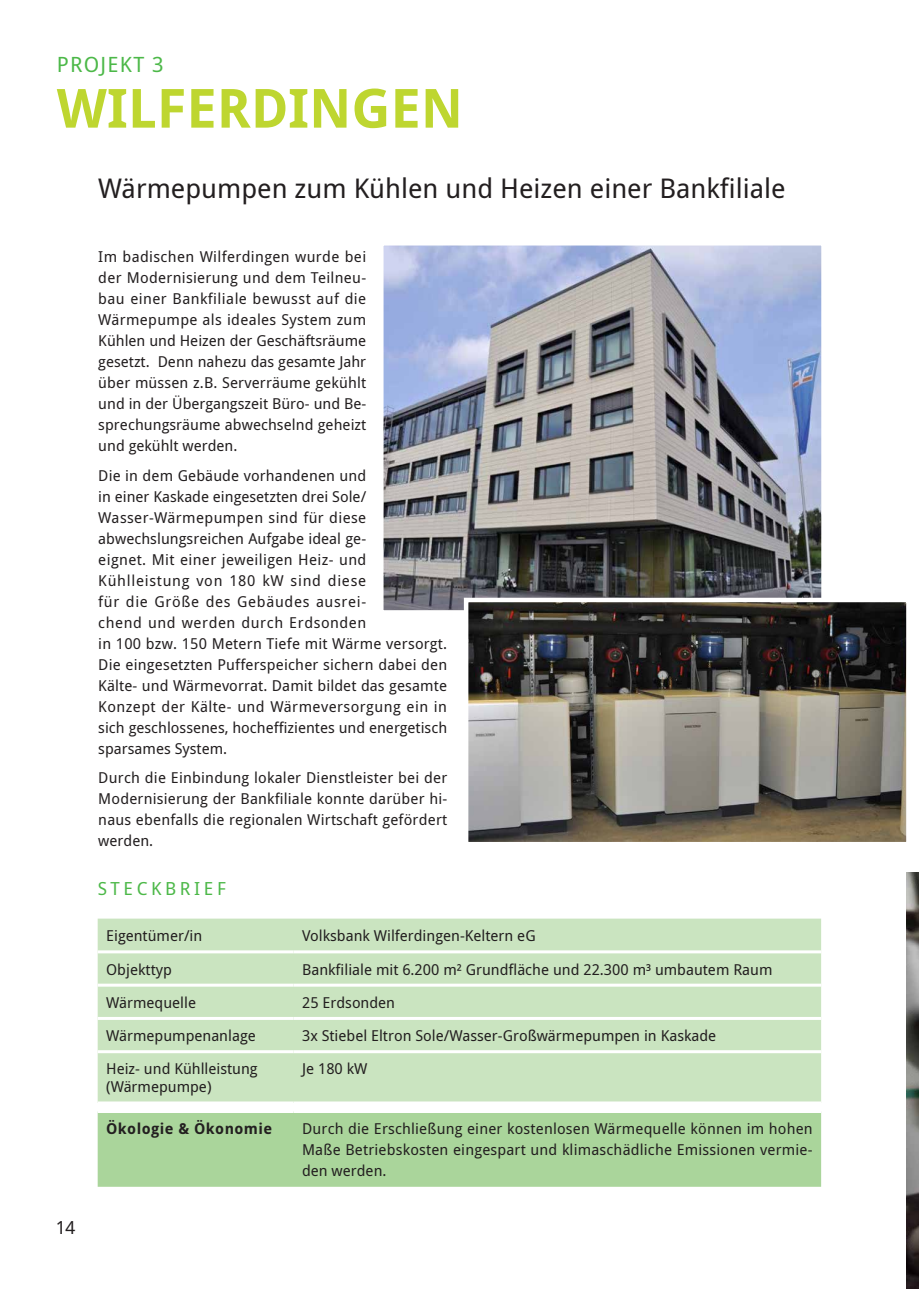
<style>
.page{position:relative;width:919px;height:1289px;background:#fff}
.page>*{position:absolute;margin:0;border:0;box-sizing:border-box;transform-origin:0 0}
.ZÜ{font:700 54px "Droid Sans";color:#bed630}
.head{font:27px "Droid Sans";color:#231f20}
.ZÜ-2{font:21px "Droid Sans";letter-spacing:.06em;color:#4cb848}
.t1{font:18px "Droid Sans";letter-spacing:.2em;color:#4cb848}
.ZÜ-3{font:18px "Droid Sans";color:#231f20}
.COPY{font:15px/21px "Droid Sans";letter-spacing:.005em;color:#231f20;text-align:justify}
.t2{font:700 15px "Droid Sans";letter-spacing:.03em;color:#231f20}
</style>
<div class="page">
<div style="left:98px;top:918px;width:723px;height:183px;background:#cae4c0"></div>
<div style="left:98px;top:1112px;width:723px;height:74px;background:#aad59b"></div>
<hr style="left:98px;top:950px;width:195px;height:3px;background:#fff">
<hr style="left:293px;top:950px;width:528px;height:3px;background:#fff">
<hr style="left:98px;top:983px;width:195px;height:3px;background:#fff">
<hr style="left:293px;top:983px;width:528px;height:3px;background:#fff">
<hr style="left:98px;top:1016px;width:195px;height:3px;background:#fff">
<hr style="left:293px;top:1016px;width:528px;height:3px;background:#fff">
<hr style="left:98px;top:1050px;width:195px;height:3px;background:#fff">
<hr style="left:293px;top:1050px;width:528px;height:3px;background:#fff">
<img style="left:384px;top:246px;width:436px;height:363px">
<div style="left:379px;top:241px;width:446px;height:373px;border:4px solid #fff"></div>
<img style="left:469px;top:602px;width:436px;height:239px">
<div style="left:464px;top:597px;width:446px;height:249px;border:4px solid #fff"></div>
<img style="left:906px;top:872px;width:12px;height:416px">
<p class="ZÜ-2" style="left:57px;top:53px;width:109px">PROJEKT 3</p>
<p class="ZÜ" style="left:57px;top:77px;width:408px">WILFERDINGEN</p>
<p class="head" style="left:98px;top:173px;width:688px">Wärmepumpen zum Kühlen und Heizen einer Bankfiliale</p>
<p class="ZÜ-3" style="left:56px;top:1216px;width:21px">14</p>
<p class="COPY" style="left:98px;top:246px;width:269px">Im badischen Wilferdingen wurde bei der Modernisierung und dem Teilneu&shy;bau einer Bankfiliale bewusst auf die Wärmepumpe als ideales System zum Kühlen und Heizen der Geschäftsräume gesetzt. Denn nahezu das gesamte Jahr über müssen z.B. Serverräume gekühlt und in der Übergangszeit Büro- und Be&shy;sprechungsräume abwechselnd geheizt und gekühlt werden.</p>
<p class="COPY" style="left:98px;top:465px;width:350px;text-align:left">Die in dem Gebäude vorhandenen und<br>in einer Kaskade eingesetzten drei Sole/ Wasser-Wärmepumpen sind für diese abwechslungsreichen Aufgabe ideal ge-<br>eignet. Mit einer jeweiligen Heiz- und Kühlleistung von 180 kW sind diese<br>für die Größe des Gebäudes ausrei-<br>chend und werden durch Erdsonden<br>in 100 bzw. 150 Metern Tiefe mit Wärme versorgt.<br>Die eingesetzten Pufferspeicher sichern dabei den Kälte- und Wärmevorrat. Damit bildet das gesamte Konzept der Kälte- und Wärmeversorgung ein in sich geschlossenes, hocheffizientes und energetisch sparsames System.</p>
<p class="COPY" style="left:98px;top:767px;width:350px">Durch die Einbindung lokaler Dienstleister bei der Modernisierung der Bankfiliale konnte darüber hi&shy;naus ebenfalls die regionalen Wirtschaft gefördert werden.</p>
<p class="t1" style="left:98px;top:878px;width:130px">STECKBRIEF</p>
<p class="COPY" style="left:106px;top:925px;width:98px">Eigentümer/in</p>
<p class="COPY" style="left:302px;top:925px;width:235px">Volksbank Wilferdingen-Keltern eG</p>
<p class="COPY" style="left:106px;top:958px;width:67px">Objekttyp</p>
<p class="COPY" style="left:302px;top:958px;width:472px">Bankfiliale mit 6.200 m² Grundfläche und 22.300 m³ umbautem Raum</p>
<p class="COPY" style="left:106px;top:992px;width:91px">Wärmequelle</p>
<p class="COPY" style="left:302px;top:992px;width:95px">25 Erdsonden</p>
<p class="COPY" style="left:106px;top:1025px;width:151px">Wärmepumpenanlage</p>
<p class="COPY" style="left:302px;top:1025px;width:416px">3x Stiebel Eltron Sole/Wasser-Großwärmepumpen in Kaskade</p>
<p class="COPY" style="left:106px;top:1060px;width:153px;line-height:18px">Heiz- und Kühlleistung (Wärmepumpe)</p>
<p class="COPY" style="left:302px;top:1058px;width:67px">Je 180 kW</p>
<p class="t2" style="left:106px;top:1120px;width:168px">Ökologie &amp; Ökonomie</p>
<p class="COPY" style="left:302px;top:1118px;width:512px">Durch die Erschließung einer kostenlosen Wärmequelle können im hohen Maße Betriebskosten eingespart und klimaschädliche Emissionen vermie&shy;den werden.</p>
</div>
